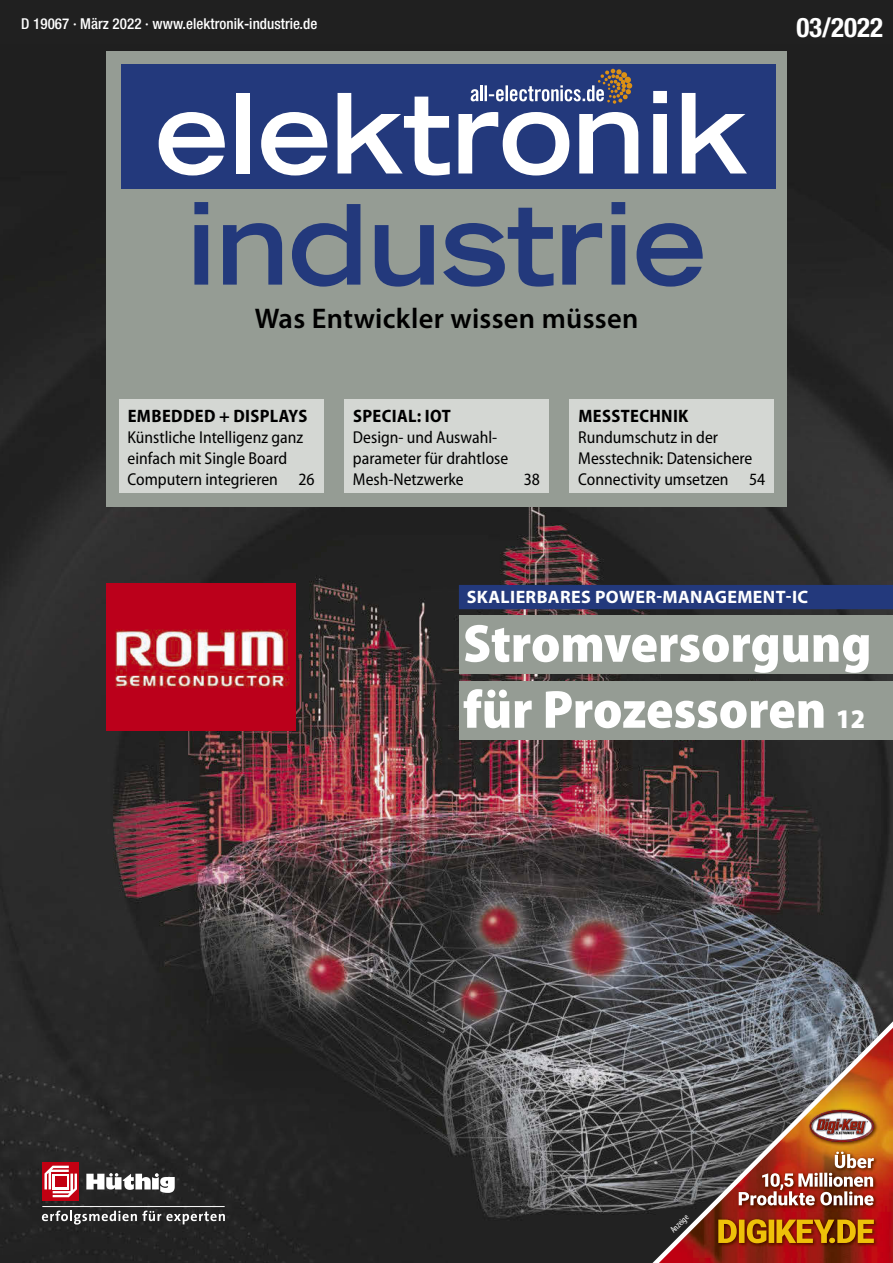
<style>
.page{position:relative;width:893px;height:1263px;background:#fff}
.page>*{position:absolute;margin:0;border:0;box-sizing:border-box;transform-origin:0 0}
.t1{font:900 semi-condensed 54px/66px "Myriad Pro";color:#fff}
.t2{font:600 28.5px "Myriad Pro";letter-spacing:.01em;color:#000}
.t3{font:700 condensed 27px "Helvetica Neue LT Std";color:#fff}
.t4{font:700 semi-condensed 18px "Myriad Pro";letter-spacing:.02em;color:#000}
.t5{font:700 18px "Myriad Pro";letter-spacing:.02em;color:#fff}
.t6{font:semi-condensed 17.25px/21px "Myriad Pro";color:#000}
.t7{font:500 condensed 15px "Helvetica Neue LT Std";color:#fff}
.t8{font:condensed 9px "Myriad Pro";color:#fff}
.s1{font-size:27px}
</style>
<div class="page">
<img style="left:0;top:0;width:893px;height:1263px">
<div style="left:106px;top:51px;width:681px;height:455px;background:#959c94"></div>
<svg style="left:42px;top:1162px;width:37px;height:38px"></svg>
<svg style="left:45px;top:1166px;width:32px;height:31px"></svg>
<div style="left:53px;top:1173px;width:16px;height:16px;background:#fff"></div>
<div style="left:55px;top:1176px;width:11px;height:11px;background:#c20012"></div>
<svg style="left:86px;top:1173px;width:89px;height:20px"></svg>
<hr style="left:42px;top:1206px;width:183px;height:1px;background:#fff">
<svg style="left:42px;top:1210px;width:183px;height:14px"></svg>
<div style="left:121px;top:64px;width:655px;height:124px;background:#23397c"></div>
<svg style="left:159px;top:112px;width:66px;height:63px"></svg>
<div style="left:236px;top:93px;width:14px;height:80px;background:#fff"></div>
<svg style="left:261px;top:112px;width:66px;height:63px"></svg>
<svg style="left:338px;top:93px;width:112px;height:82px"></svg>
<svg style="left:458px;top:112px;width:111px;height:63px"></svg>
<svg style="left:579px;top:112px;width:59px;height:61px"></svg>
<svg style="left:653px;top:91px;width:14px;height:82px"></svg>
<svg style="left:682px;top:93px;width:65px;height:80px"></svg>
<svg style="left:194px;top:202px;width:14px;height:83px"></svg>
<svg style="left:223px;top:223px;width:59px;height:62px"></svg>
<svg style="left:292px;top:204px;width:68px;height:83px"></svg>
<svg style="left:375px;top:225px;width:59px;height:62px"></svg>
<svg style="left:443px;top:208px;width:111px;height:79px"></svg>
<svg style="left:562px;top:223px;width:40px;height:62px"></svg>
<svg style="left:611px;top:202px;width:14px;height:83px"></svg>
<svg style="left:637px;top:223px;width:66px;height:64px"></svg>
<svg style="left:471px;top:69px;width:161px;height:35px"></svg>
<div style="left:459px;top:681px;width:434px;height:58px;background:#959c94"></div>
<div style="left:459px;top:615px;width:434px;height:59px;background:#959c94"></div>
<div style="left:459px;top:585px;width:434px;height:24px;background:#23397c"></div>
<div style="left:119px;top:400px;width:204px;height:93px;background:#d4d7d3"></div>
<div style="left:344px;top:400px;width:205px;height:93px;background:#d4d7d3"></div>
<div style="left:570px;top:400px;width:204px;height:93px;background:#d4d7d3"></div>
<img style="left:607px;top:981px;width:286px;height:282px">
<img style="left:106px;top:584px;width:190px;height:147px">
<p class="t7" style="left:21px;top:14px;width:298px">D 19067 · März 2022 · www.elektronik-industrie.de</p>
<h3 class="t3" style="left:796px;top:11px;width:88px">03 / 2022</h3>
<h2 class="t2" style="left:255px;top:300px;width:385px">Was Entwickler wissen müssen</h2>
<p class="t4" style="left:128px;top:406px;width:181px">EMBEDDED + DISPLAYS</p>
<p class="t6" style="left:128px;top:427px;width:189px">Künstliche Intelligenz ganz einfach mit Single Board<br>Computern integrieren 26</p>
<p class="t4" style="left:353px;top:406px;width:99px">SPECIAL: IOT</p>
<p class="t6" style="left:353px;top:427px;width:157px">Design- und Auswahl&shy;parameter für drahtlose<br>Mesh-Netzwerke</p>
<p class="t6" style="left:524px;top:469px;width:18px">38</p>
<p class="t4" style="left:578px;top:406px;width:112px">MESSTECHNIK</p>
<p class="t6" style="left:578px;top:427px;width:189px">Rundumschutz in der<br>Messtechnik: Datensichere<br>Connectivity umsetzen 54</p>
<p class="t5" style="left:467px;top:586px;width:343px">SKALIERBARES POWER-MANAGEMENT-IC</p>
<h1 class="t1" style="left:463px;top:611px;width:410px">Stromversorgung für Prozessoren <span class="s1">12</span></h1>
<p class="t8" style="left:668px;top:1227px;width:24px;rotate:-45deg">Anzeige</p>
</div>
